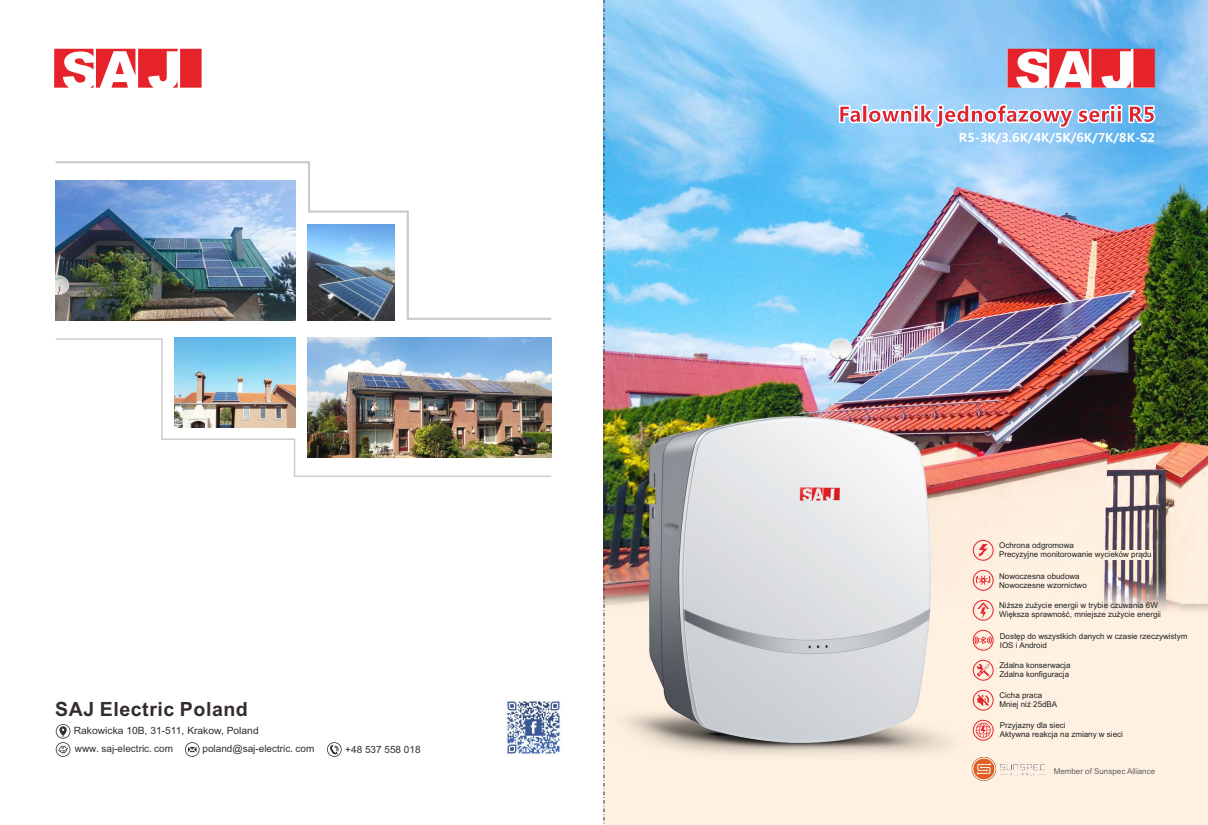
<style>
.page{position:relative;width:1208px;height:825px;background:#fff}
.page>*{position:absolute;margin:0;border:0;box-sizing:border-box;transform-origin:0 0}
.t1{font:22.4px "Microsoft Ya Hei";color:#e6232a;scale:.62 1}
.t2{font:700 19.6px "Arial";letter-spacing:.03em;color:#332d2b}
.t3{font:700 12px "Microsoft Ya Hei";color:#fff}
.t4{font:10px/18.1px "Arial";color:#332d2b}
.t5{font:8px/8.9px "Arial";color:#202020}
.t6{font:8px "Arial";color:#5f5e5e}
.s1{font-family:"Sim Sun"}
</style>
<div class="page">
<img style="left:604px;top:0;width:604px;height:825px">
<svg style="left:54px;top:49px;width:124px;height:39px"></svg>
<div style="left:180px;top:49px;width:22px;height:39px;background:#e6232a"></div>
<img style="left:55px;top:161px;width:496px;height:160px">
<img style="left:55px;top:338px;width:497px;height:139px">
<svg style="left:603px;top:0;width:1px;height:825px"></svg>
<svg style="left:1007px;top:49px;width:124px;height:39px"></svg>
<div style="left:1133px;top:49px;width:21px;height:39px;background:#e6232a"></div>
<img style="left:603px;top:699px;width:363px;height:61px">
<img style="left:307px;top:225px;width:88px;height:95px">
<img style="left:174px;top:337px;width:122px;height:90px">
<img style="left:649px;top:416px;width:281px;height:327px">
<img style="left:506px;top:700px;width:56px;height:55px">
<svg style="left:185px;top:742px;width:15px;height:15px"></svg>
<svg style="left:56px;top:724px;width:14px;height:33px"></svg>
<svg style="left:327px;top:742px;width:15px;height:15px"></svg>
<div style="left:973px;top:540px;width:20px;height:21px;border:1px solid #e6232a;border-radius:50%"></div>
<svg style="left:978px;top:544px;width:9px;height:12px"></svg>
<div style="left:973px;top:600px;width:20px;height:20px;border:1px solid #e6232a;border-radius:50%"></div>
<svg style="left:980px;top:607px;width:6px;height:11px"></svg>
<svg style="left:975px;top:636px;width:16px;height:8px"></svg>
<div style="left:973px;top:630px;width:20px;height:20px;border:1px solid #e6232a;border-radius:50%"></div>
<svg style="left:975px;top:576px;width:15px;height:9px"></svg>
<div style="left:973px;top:570px;width:20px;height:20px;border:1px solid #e6232a;border-radius:50%"></div>
<svg style="left:977px;top:694px;width:12px;height:12px"></svg>
<div style="left:973px;top:690px;width:20px;height:20px;border:1px solid #e6232a;border-radius:50%"></div>
<div style="left:973px;top:660px;width:20px;height:20px;border:1px solid #e6232a;border-radius:50%"></div>
<svg style="left:975px;top:723px;width:15px;height:15px"></svg>
<div style="left:973px;top:720px;width:20px;height:20px;border:1px solid #e6232a;border-radius:50%"></div>
<svg style="left:976px;top:664px;width:13px;height:13px"></svg>
<img style="left:970px;top:756px;width:26px;height:26px">
<img style="left:998px;top:764px;width:48px;height:12px">
<svg style="left:839px;top:104px;width:283px;height:24px"></svg>
<svg style="left:1128px;top:105px;width:27px;height:18px"></svg>
<div style="left:1083px;top:550px;width:69px;height:9px;background:#fef1df"></div>
<h2 class="t2" style="left:55px;top:702px;width:194px">SAJ Electric Poland</h2>
<p class="t4" style="left:202px;top:740px;width:113px">poland@saj-electric<span class="s1">.</span>com</p>
<p class="t4" style="left:74px;top:722px;width:186px">Rakowicka 10B, 31-511, Krakow, Poland www<span class="s1">.</span>saj-electric<span class="s1">.</span>com</p>
<p class="t4" style="left:345px;top:741px;width:77px">+48 537 558 018</p>
<h3 class="t3" style="left:959px;top:132px;width:197px">R5-3K/3.6K/4K/5K/6K/7K/8K-S2</h3>
<p class="t5" style="left:999px;top:541px;width:154px">Ochrona odgromowa<br>Precyzyjne monitorowanie wycieków prądu</p>
<h1 class="t1" style="left:972px;top:611px;width:18px;rotate:-90deg">&gt;</h1>
<p class="t5" style="left:999px;top:572px;width:89px">Nowoczesna obudowa<br>Nowoczesne wzornictwo</p>
<p class="t5" style="left:999px;top:601px;width:163px">Niższe zużycie energii w trybie czuwania 6W<br>Większa sprawność, mniejsze zużycie energii</p>
<p class="t5" style="left:999px;top:632px;width:189px">Dostęp do wszystkich danych w czasie rzeczywistym<br>IOS i Android</p>
<p class="t5" style="left:999px;top:661px;width:73px">Zdalna konserwacja<br>Zdalna konfiguracja</p>
<p class="t5" style="left:999px;top:691px;width:59px">Cicha praca<br>Mniej niż 25dBA</p>
<p class="t5" style="left:999px;top:721px;width:125px">Przyjazny dla sieci<br>Aktywna reakcja na zmiany w sieci</p>
<p class="t6" style="left:1053px;top:768px;width:103px">Member of Sunspec Alliance</p>
</div>
